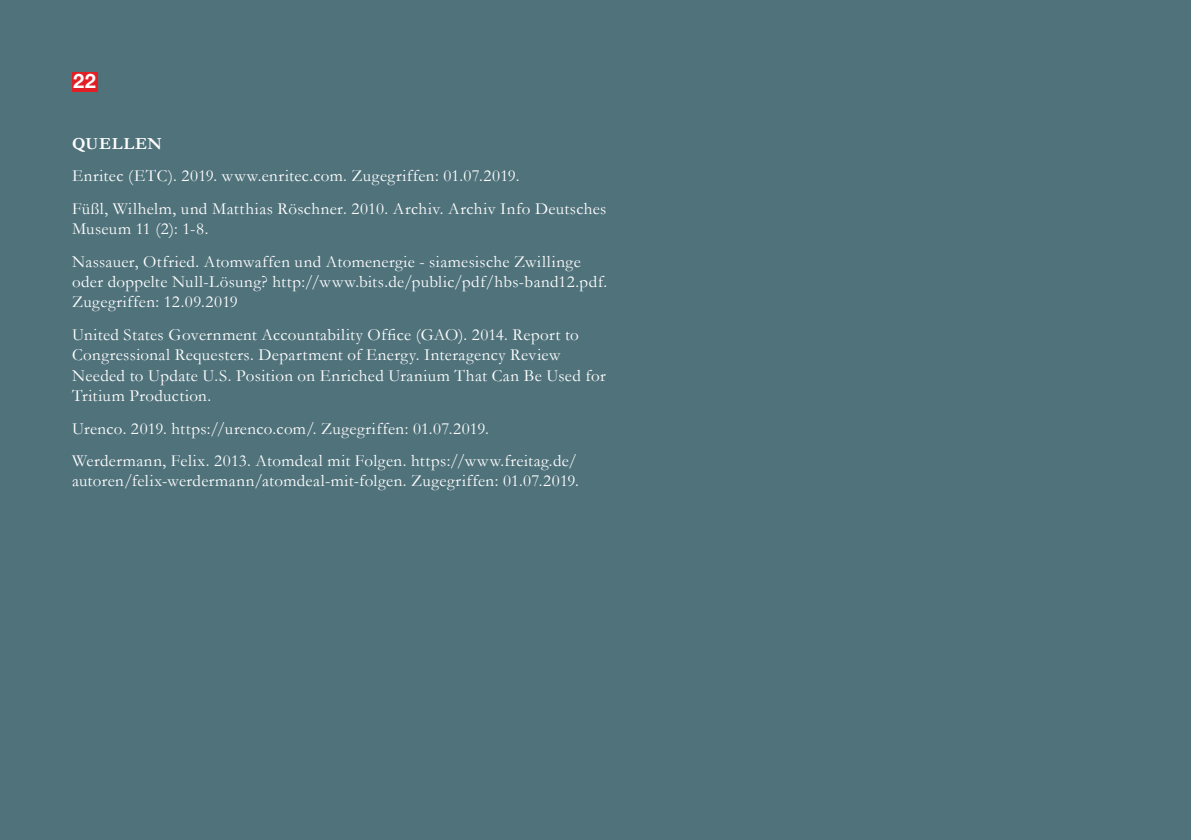
<style>
.page{position:relative;width:1191px;height:840px;background:#fff}
.page>*{position:absolute;margin:0;border:0;box-sizing:border-box;transform-origin:0 0}
.t1{font:700 20px "Helvetica Neue LT Std";color:#fff}
.t2{font:17px/20.4px "Garamond";letter-spacing:.025em;color:#fff}
.t3{font:700 17px "Garamond";letter-spacing:.035em;color:#fff}
</style>
<div class="page">
<div style="left:0;top:0;width:1191px;height:839px;background:#50727b"></div>
<div style="left:72px;top:72px;width:25px;height:20px;background:#e31f26"></div>
<p class="t1" style="left:73px;top:69px;width:24px">22</p>
<p class="t3" style="left:72px;top:132px;width:91px">QUELLEN</p>
<p class="t2" style="left:72px;top:159px;width:536px;line-height:32.4px">Enritec (ETC). 2019. www.enritec.com. Zugegriffen: 01.07.2019.<br>Füßl, Wilhelm, und Matthias Röschner. 2010. Archiv. Archiv Info Deutsches</p>
<p class="t2" style="left:72px;top:212px;width:510px;line-height:32.4px">Museum 11 (2): 1-8.<br>Nassauer, Otfried. Atomwaffen und Atomenergie - siamesische Zwillinge</p>
<p class="t2" style="left:72px;top:271px;width:537px">oder doppelte Null-Lösung? http://www.bits.de/public/pdf/hbs-band12.pdf.<br>Zugegriffen: 12.09.2019</p>
<p class="t2" style="left:72px;top:324px;width:535px">United States Government Accountability Office (GAO). 2014. Report to Congressional Requesters. Department of Energy. Interagency Review Needed to Update U.S. Position on Enriched Uranium That Can Be Used for Tritium Production.</p>
<p class="t2" style="left:72px;top:411px;width:506px;line-height:32.4px">Urenco. 2019. https://urenco.com/. Zugegriffen: 01.07.2019.<br>Werdermann, Felix. 2013. Atomdeal mit Folgen. https://www.freitag.de/</p>
<p class="t2" style="left:72px;top:470px;width:508px">autoren/felix-werdermann/atomdeal-mit-folgen. Zugegriffen: 01.07.2019.</p>
</div>
